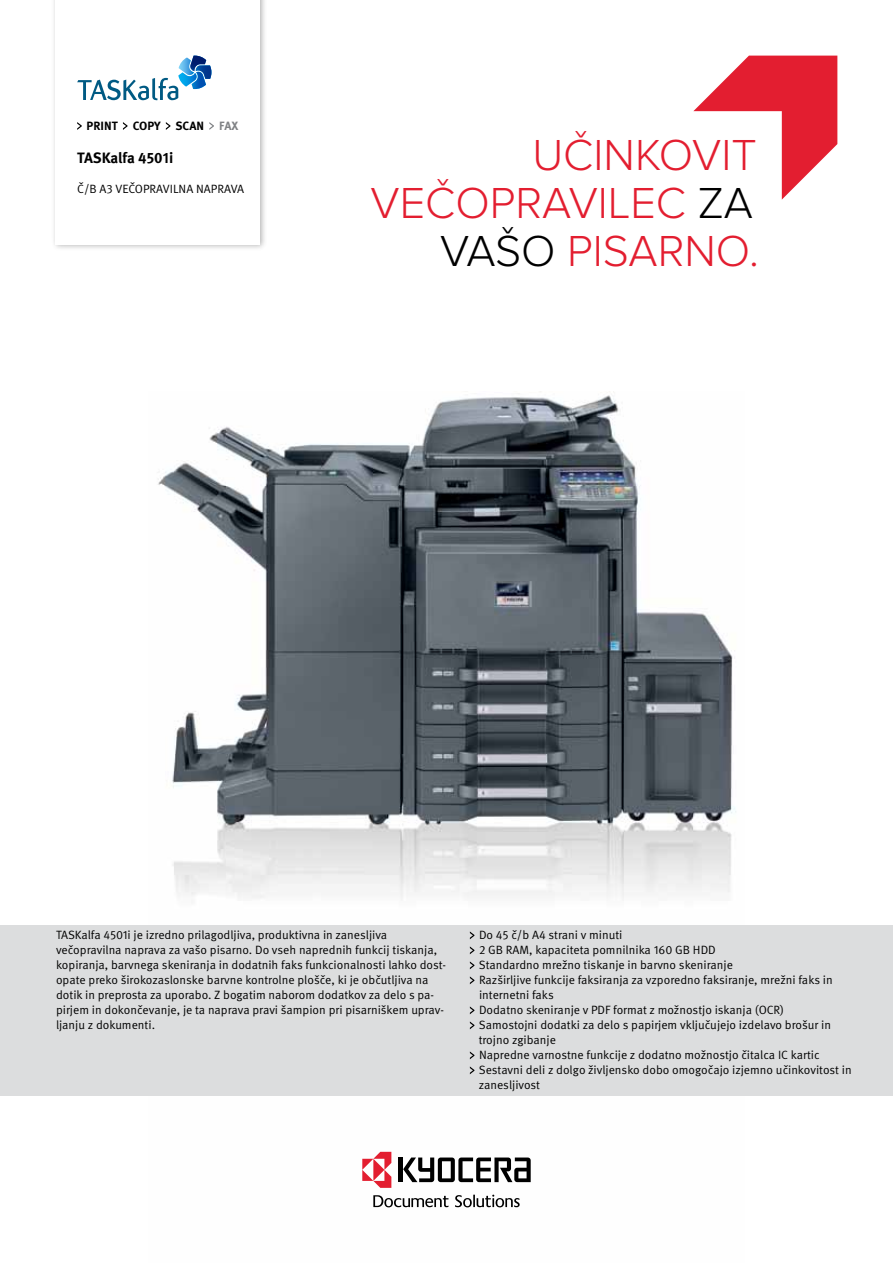
<style>
.page{position:relative;width:893px;height:1263px;background:#fff}
.page>*{position:absolute;margin:0;border:0;box-sizing:border-box;transform-origin:0 0}
.t1{font:300 45px/48px "Proxima Nova";color:#e31e30;text-align:right}
.t2{font:700 15px "Meta Pro";color:#000}
.t3{font:12px/15px "Meta Pro Norm";color:#000}
.t4{font:700 12px "Meta Pro";color:#000}
.s1{color:#808285}
.s2{color:#000}
</style>
<div class="page">
<img style="left:158px;top:391px;width:578px;height:817px">
<svg style="left:693px;top:56px;width:144px;height:144px"></svg>
<hr style="left:399px;top:1157px;width:4px;height:25px;background:#000">
<svg style="left:403px;top:1157px;width:128px;height:25px"></svg>
<svg style="left:455px;top:1195px;width:65px;height:12px"></svg>
<svg style="left:373px;top:1195px;width:75px;height:12px"></svg>
<svg style="left:362px;top:1152px;width:29px;height:36px"></svg>
<div style="left:51px;top:0;width:216px;height:251px;background:#000;opacity:.3"></div>
<div style="left:56px;top:0;width:204px;height:245px;background:#fff"></div>
<svg style="left:77px;top:56px;width:134px;height:44px"></svg>
<div style="left:0;top:925px;width:893px;height:171px;background:#dcddde"></div>
<svg style="left:77px;top:122px;width:5px;height:8px"></svg>
<svg style="left:123px;top:122px;width:5px;height:8px"></svg>
<svg style="left:166px;top:122px;width:4px;height:8px"></svg>
<svg style="left:209px;top:122px;width:5px;height:8px"></svg>
<svg style="left:470px;top:931px;width:4px;height:8px"></svg>
<svg style="left:470px;top:946px;width:4px;height:8px"></svg>
<svg style="left:470px;top:961px;width:4px;height:8px"></svg>
<svg style="left:470px;top:976px;width:4px;height:8px"></svg>
<svg style="left:470px;top:1006px;width:4px;height:8px"></svg>
<svg style="left:470px;top:1021px;width:4px;height:8px"></svg>
<svg style="left:470px;top:1051px;width:4px;height:8px"></svg>
<svg style="left:470px;top:1066px;width:4px;height:8px"></svg>
<p class="t4" style="left:87px;top:116px;width:153px">PRINT COPY SCAN <span class="s1">FAX</span></p>
<p class="t2" style="left:77px;top:146px;width:98px">TASKalfa 4501i</p>
<p class="t3" style="left:77px;top:181px;width:168px">Č/B A3 VEČOPRAVILNA NAPRAVA</p>
<h1 class="t1" style="left:371px;top:132px;width:390px">UČINKOVIT<br>VEČOPRAVILEC <span class="s2">ZA<br>VAŠO</span> PISARNO.</h1>
<p class="t3" style="left:56px;top:927px;width:392px">TASKalfa 4501i je izredno prilagodljiva, produktivna in zanesljiva večopravilna naprava za vašo pisarno. Do vseh naprednih funkcij tiskanja, kopiranja, barvnega skeniranja in dodatnih faks funkcionalnosti lahko dost&shy;opate preko širokozaslonske barvne kontrolne plošče, ki je občutljiva na dotik in preprosta za uporabo. Z bogatim naborom dodatkov za delo s pa&shy;pirjem in dokončevanje, je ta naprava pravi šampion pri pisarniškem uprav&shy;ljanju z dokumenti.</p>
<p class="t3" style="left:479px;top:927px;width:374px">Do 45 č/b A4 strani v minuti<br>2 GB RAM, kapaciteta pomnilnika 160 GB HDD<br>Standardno mrežno tiskanje in barvno skeniranje<br>Razširljive funkcije faksiranja za vzporedno faksiranje, mrežni faks in internetni faks<br>Dodatno skeniranje v PDF format z možnostjo iskanja (OCR)<br>Samostojni dodatki za delo s papirjem vključujejo izdelavo brošur in trojno zgibanje<br>Napredne varnostne funkcije z dodatno možnostjo čitalca IC kartic Sestavni deli z dolgo življensko dobo omogočajo izjemno učinkovitost in zanesljivost</p>
</div>
